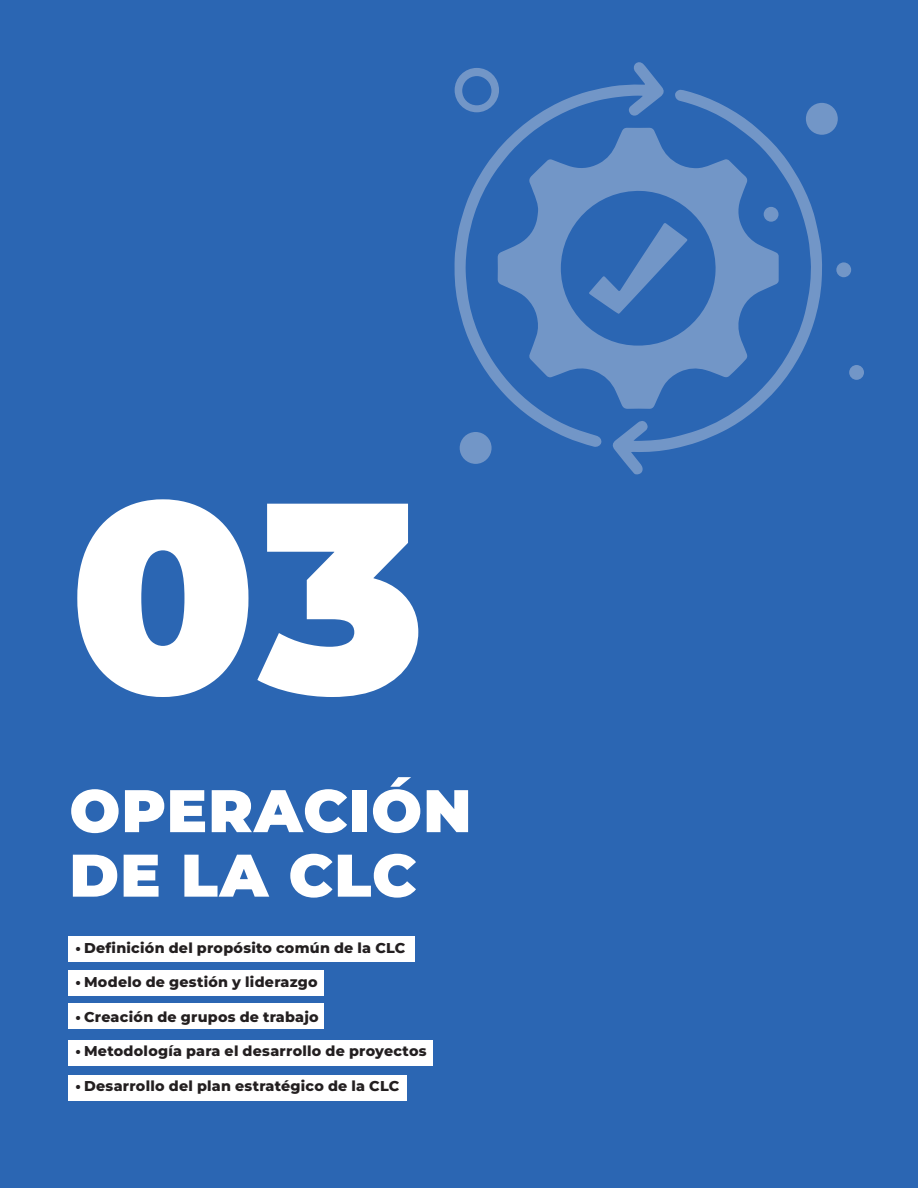
<style>
.page{position:relative;width:918px;height:1188px;background:#2b66b3}
.page>*{position:absolute;margin:0;border:0;box-sizing:border-box;transform-origin:0 0}
.numeros{font:900 270px "Montserrat";color:#fff}
.Títulos_grandes{font:900 60px "Montserrat";letter-spacing:.02em;color:#fff}
.t1{font:800 14.25px "Montserrat";letter-spacing:.02em;color:#231f20}
</style>
<div class="page">
<div style="left:806px;top:103px;width:32px;height:32px;background:#7296c7;border-radius:50%"></div>
<div style="left:460px;top:432px;width:32px;height:32px;background:#7296c7;border-radius:50%"></div>
<div style="left:849px;top:365px;width:15px;height:15px;background:#7296c7;border-radius:50%"></div>
<div style="left:836px;top:262px;width:15px;height:15px;background:#7296c7;border-radius:50%"></div>
<svg style="left:454px;top:62px;width:211px;height:385px;fill:#2b66b3"></svg>
<svg style="left:612px;top:90px;width:210px;height:385px;fill:#2b66b3"></svg>
<svg style="left:589px;top:223px;width:99px;height:91px"></svg>
<div style="left:68px;top:970px;width:256px;height:26px;background:#fff"></div>
<div style="left:68px;top:937px;width:347px;height:25px;background:#fff"></div>
<div style="left:68px;top:1040px;width:365px;height:26px;background:#fff"></div>
<div style="left:68px;top:1004px;width:256px;height:25px;background:#fff"></div>
<div style="left:68px;top:1075px;width:338px;height:26px;background:#fff"></div>
<p class="numeros" style="left:69px;top:394px;width:357px">03</p>
<p class="Títulos_grandes" style="left:69px;top:766px;width:404px">OPERACIÓN</p>
<p class="Títulos_grandes" style="left:69px;top:830px;width:349px">DE LA CLC</p>
<p class="t1" style="left:76px;top:937px;width:331px">• Definición del propósito común de la CLC</p>
<p class="t1" style="left:76px;top:972px;width:244px">• Modelo de gestión y liderazgo</p>
<p class="t1" style="left:76px;top:1006px;width:245px">• Creación de grupos de trabajo</p>
<p class="t1" style="left:76px;top:1041px;width:352px">• Metodología para el desarrollo de proyectos</p>
<p class="t1" style="left:76px;top:1075px;width:325px">• Desarrollo del plan estratégico de la CLC</p>
</div>
